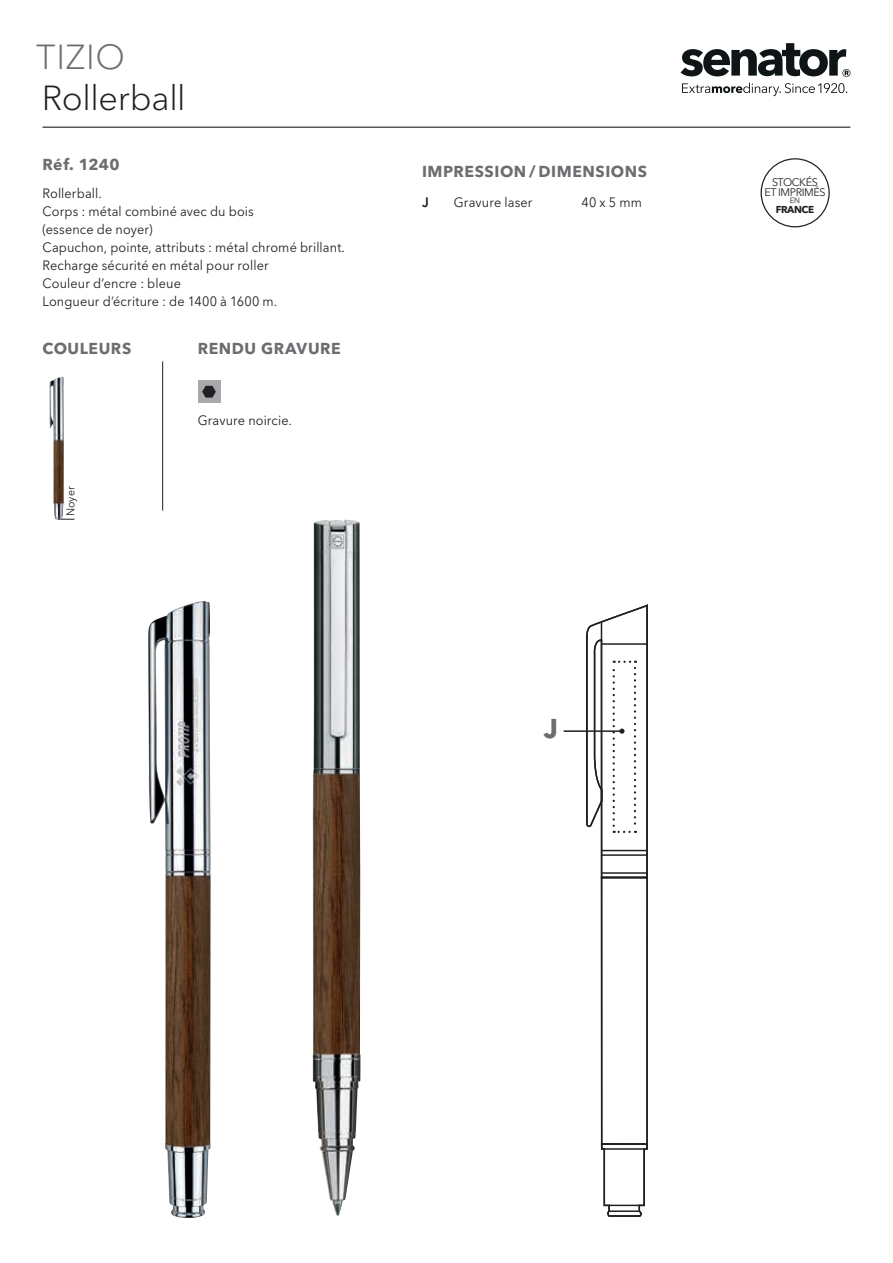
<style>
.page{position:relative;width:893px;height:1263px;background:#fff}
.page>*{position:absolute;margin:0;border:0;box-sizing:border-box;transform-origin:0 0}
.t1{font:300 34.5px "Avenir Next W1 G";letter-spacing:-.01em;color:#231f20}
.t2{font:300 34.5px "Avenir Next W1 G";letter-spacing:.02em;color:#6c6d70}
.t3{font:700 27px "Avenir Next W1 G";color:#6c6d70}
.t4{font:700 15.75px "Avenir Next W1 G";letter-spacing:.035em;color:#6c6d70}
.t5{font:13.5px/18px "Avenir Next W1 G";letter-spacing:.01em;color:#231f20;scale:.94 1}
.t6{font:600 13.5px "Avenir Next W1 G";color:#231f20}
.t7{font:11.25px "Avenir Next W1 G";letter-spacing:.015em;color:#231f20;scale:.94 1}
.t8{font:10.95px/10.6px "Avenir Next W1 G";letter-spacing:-.04em;color:#231f20;text-align:center}
.t9{font:700 10.05px "Avenir Next W1 G";letter-spacing:-.04em;color:#231f20}
.t10{font:7.65px "Avenir Next W1 G";color:#231f20}
</style>
<div class="page">
<svg style="left:680px;top:43px;width:170px;height:34px"></svg>
<svg style="left:682px;top:83px;width:165px;height:13px"></svg>
<svg style="left:761px;top:158px;width:69px;height:69px"></svg>
<hr style="left:43px;top:127px;width:807px;height:1px;background:#231f20">
<img style="left:148px;top:601px;width:63px;height:617px">
<img style="left:313px;top:520px;width:47px;height:696px">
<div style="left:601px;top:877px;width:47px;height:268px;border:2px solid #231f20"></div>
<svg style="left:600px;top:1142px;width:48px;height:75px"></svg>
<hr style="left:609px;top:1210px;width:30px;height:2px;background:#231f20">
<hr style="left:609px;top:1204px;width:30px;height:2px;background:#231f20">
<hr style="left:603px;top:1148px;width:42px;height:2px;background:#231f20">
<hr style="left:564px;top:730px;width:58px;height:2px;background:#231f20">
<svg style="left:585px;top:605px;width:63px;height:274px"></svg>
<svg style="left:58px;top:519px;width:16px;height:1px"></svg>
<img style="left:49px;top:377px;width:15px;height:142px">
<hr style="left:162px;top:361px;width:1px;height:150px;background:#231f20">
<div style="left:198px;top:380px;width:22px;height:23px;background:#a8a9ad"></div>
<svg style="left:202px;top:386px;width:14px;height:12px"></svg>
<h1 class="t2" style="left:36px;top:36px;width:90px">TIZIO</h1>
<h1 class="t1" style="left:42px;top:77px;width:145px">Rollerball</h1>
<p class="t4" style="left:43px;top:155px;width:79px">Réf. 1240</p>
<p class="t5" style="left:43px;top:184px;width:323px">Rollerball.<br>Corps : métal combiné avec du bois<br>(essence de noyer)<br>Capuchon, pointe, attributs : métal chromé brillant.<br>Recharge sécurité en métal pour roller<br>Couleur d’encre : bleue<br>Longueur d‘écriture : de 1400 à 1600 m.</p>
<p class="t4" style="left:43px;top:339px;width:90px">COULEURS</p>
<p class="t7" style="left:64px;top:516px;width:34px;rotate:-90deg">Noyer</p>
<p class="t4" style="left:198px;top:339px;width:145px">RENDU GRAVURE</p>
<p class="t5" style="left:198px;top:411px;width:102px">Gravure noircie.</p>
<p class="t4" style="left:422px;top:161px;width:227px">IMPRESSION / DIMENSIONS</p>
<p class="t6" style="left:422px;top:194px;width:8px">J</p>
<p class="t5" style="left:454px;top:193px;width:85px">Gravure laser</p>
<p class="t5" style="left:581px;top:193px;width:66px">40 x 5 mm</p>
<h2 class="t3" style="left:544px;top:712px;width:16px">J</h2>
<p class="t8" style="left:764px;top:176px;width:63px">STOCKÉS<br>ET IMPRIMÉS</p>
<p class="t10" style="left:790px;top:196px;width:12px">EN</p>
<p class="t9" style="left:776px;top:203px;width:40px">FRANCE</p>
</div>
